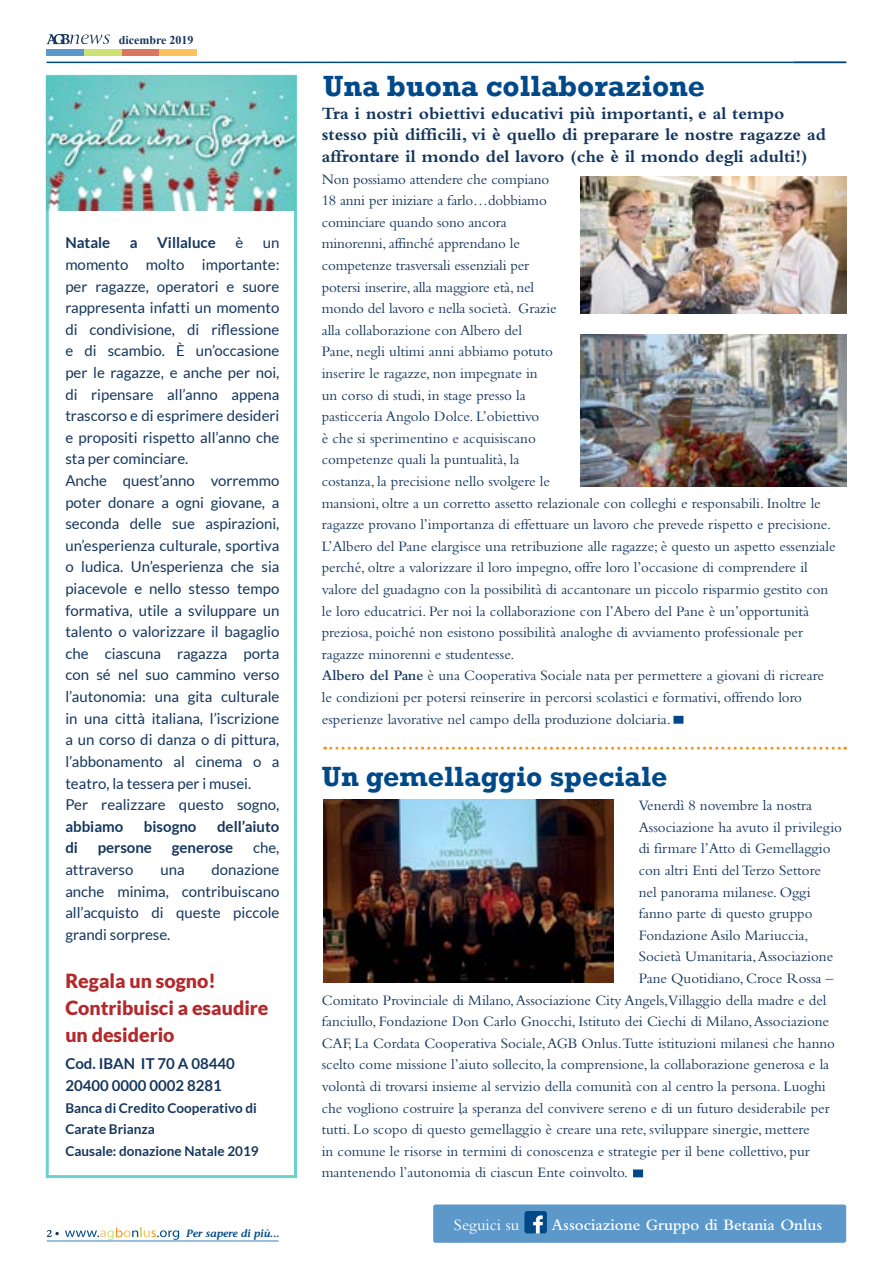
<style>
.page{position:relative;width:893px;height:1263px;background:#fff}
.page>*{position:absolute;margin:0;border:0;box-sizing:border-box;transform-origin:0 0}
.t1{font:700 30px "Rockwell";color:#004989}
.t2{font:700 28.5px "Rockwell";color:#004989}
.t3{font:900 19.5px/27px "Lato";color:#b4292b}
.t4{font:700 18px/21.6px "Bembo";color:#15365d}
.t5{font:600 16.5px "Bembo";color:#fff}
.t6{font:16.5px "Bembo";color:#fff}
.t7{font:15px/21.6px "Bembo";color:#15365d}
.t8{font:15px/21.6px "Lato";color:#15365d}
.t9{font:700 15px/21.6px "Lato";color:#15365d}
.t10{font:700 13.5px/21.6px "Lato";color:#15365d}
.t11{font:700 12px "Times New Roman";color:#15365d}
.t12{font:italic 600 10.5px "Stone Informal Std";color:#004989}
.s1{font-weight:600}
</style>
<div class="page">
<hr style="left:47px;top:62px;width:799px;height:1px;background:#004989">
<div style="left:47px;top:49px;width:37px;height:6px;background:#5c98ca"></div>
<div style="left:84px;top:49px;width:38px;height:6px;background:#cfe074"></div>
<div style="left:122px;top:49px;width:37px;height:6px;background:#dd765e"></div>
<div style="left:159px;top:49px;width:38px;height:6px;background:#fec25a"></div>
<svg style="left:46px;top:34px;width:64px;height:10px"></svg>
<div style="left:46px;top:75px;width:251px;height:1103px;border:3px solid #6ad1d0"></div>
<svg style="left:633px;top:1169px;width:10px;height:8px"></svg>
<svg style="left:47px;top:1230px;width:12px;height:7px"></svg>
<svg style="left:65px;top:1227px;width:114px;height:13px"></svg>
<hr style="left:47px;top:1240px;width:232px;height:1px;background:#5c98ca">
<svg style="left:673px;top:716px;width:10px;height:8px"></svg>
<div style="left:433px;top:1204px;width:413px;height:39px;background:#5c98ca;border:4px solid #5c98ca"></div>
<svg style="left:524px;top:1211px;width:23px;height:22px"></svg>
<img style="left:47px;top:77px;width:249px;height:133px">
<svg style="left:325px;top:747px;width:521px;height:3px"></svg>
<img style="left:580px;top:176px;width:266px;height:137px">
<img style="left:580px;top:335px;width:266px;height:151px">
<img style="left:323px;top:800px;width:290px;height:183px">
<p class="t11" style="left:119px;top:32px;width:76px">dicembre 2019</p>
<p class="t9" style="left:65px;top:232px;width:46px">Natale</p>
<p class="t9" style="left:130px;top:232px;width:9px">a</p>
<p class="t9" style="left:157px;top:232px;width:60px">Villaluce</p>
<p class="t8" style="left:235px;top:232px;width:9px">è</p>
<p class="t8" style="left:65px;top:232px;width:216px;text-indent:197px">un momento molto importante: per ragazze, operatori e suore rappresenta infatti un momento di condivisione, di riflessione e di scambio. È un’occasione per le ragazze, e anche per noi, di ripensare all’anno appena trascorso e di esprimere desideri e propositi rispetto all’anno che sta per cominciare.<br>Anche quest’anno vorremmo poter donare a ogni giovane, a seconda delle sue aspirazioni, un’esperienza culturale, sportiva o ludica. Un’esperienza che sia piacevole e nello stesso tempo formativa, utile a sviluppare un talento o valorizzare il bagaglio che ciascuna ragazza porta con sé nel suo cammino verso l’autonomia: una gita culturale in una città italiana, l’iscrizione a un corso di danza o di pittura, l’abbonamento al cinema o a teatro, la tessera per i musei.<br>Per realizzare questo sogno,</p>
<p class="t9" style="left:65px;top:815px;width:60px">abbiamo</p>
<p class="t9" style="left:144px;top:815px;width:54px">bisogno</p>
<p class="t9" style="left:217px;top:815px;width:64px">dell’aiuto</p>
<p class="t9" style="left:65px;top:837px;width:14px">di</p>
<p class="t9" style="left:98px;top:837px;width:56px">persone</p>
<p class="t9" style="left:172px;top:837px;width:63px">generose</p>
<p class="t8" style="left:253px;top:837px;width:28px">che,</p>
<p class="t8" style="left:65px;top:858px;width:70px">attraverso</p>
<p class="t8" style="left:160px;top:858px;width:26px">una</p>
<p class="t8" style="left:65px;top:858px;width:216px;text-align:justify;text-indent:146px">donazione anche minima, contribuiscano all’acquisto di queste piccole grandi sorprese.</p>
<h3 class="t3" style="left:65px;top:967px;width:205px">Regala un sogno!<br>Contribuisci a esaudire un desiderio</h3>
<p class="t9" style="left:65px;top:1053px;width:171px">Cod. IBAN IT 70 A 08440<br>20400 0000 0002 8281</p>
<p class="t10" style="left:65px;top:1096px;width:195px">Banca di Credito Cooperativo di<br>Carate Brianza<br>Causale: donazione Natale 2019</p>
<p class="t12" style="left:187px;top:1227px;width:95px">Per sapere di più...</p>
<h1 class="t1" style="left:323px;top:67px;width:383px">Una buona collaborazione</h1>
<p class="t4" style="left:322px;top:102px;width:506px">Tra i nostri obiettivi educativi più importanti, e al tempo stesso più difficili, vi è quello di preparare le nostre ragazze ad affrontare il mondo del lavoro (che è il mondo degli adulti!)</p>
<p class="t7" style="left:322px;top:168px;width:515px">Non possiamo attendere che compiano<br>18 anni per iniziare a farlo…dobbiamo<br>cominciare quando sono ancora<br>minorenni, affinché apprendano le<br>competenze trasversali essenziali per<br>potersi inserire, alla maggiore età, nel<br>mondo del lavoro e nella società. Grazie<br>alla collaborazione con Albero del<br>Pane, negli ultimi anni abbiamo potuto<br>inserire le ragazze, non impegnate in<br>un corso di studi, in stage presso la<br>pasticceria Angolo Dolce. L’obiettivo<br>è che si sperimentino e acquisiscano<br>competenze quali la puntualità, la<br>costanza, la precisione nello svolgere le<br>mansioni, oltre a un corretto assetto relazionale con colleghi e responsabili. Inoltre le ragazze provano l’importanza di effettuare un lavoro che prevede rispetto e precisione.<br>L’Albero del Pane elargisce una retribuzione alle ragazze; è questo un aspetto essenziale perché, oltre a valorizzare il loro impegno, offre loro l’occasione di comprendere il valore del guadagno con la possibilità di accantonare un piccolo risparmio gestito con le loro educatrici. Per noi la collaborazione con l’Abero del Pane è un’opportunità preziosa, poiché non esistono possibilità analoghe di avviamento professionale per ragazze minorenni e studentesse.<br><span class="s1">Albero del Pane</span> è una Cooperativa Sociale nata per permettere a giovani di ricreare le condizioni per potersi reinserire in percorsi scolastici e formativi, offrendo loro esperienze lavorative nel campo della produzione dolciaria.</p>
<h2 class="t2" style="left:322px;top:759px;width:347px">Un gemellaggio speciale</h2>
<p class="t7" style="left:639px;top:794px;width:175px">Venerdì 8 novembre la nostra</p>
<p class="t7" style="left:639px;top:816px;width:205px">Associazione ha avuto il privilegio</p>
<p class="t7" style="left:639px;top:837px;width:193px">di firmare l’Atto di Gemellaggio</p>
<p class="t7" style="left:639px;top:859px;width:184px">con altri Enti del Terzo Settore</p>
<p class="t7" style="left:639px;top:881px;width:173px">nel panorama milanese. Oggi</p>
<p class="t7" style="left:639px;top:902px;width:175px">fanno parte di questo gruppo</p>
<p class="t7" style="left:639px;top:924px;width:171px">Fondazione Asilo Mariuccia,</p>
<p class="t7" style="left:639px;top:945px;width:196px">Società Umanitaria, Associazione</p>
<p class="t7" style="left:639px;top:967px;width:196px">Pane Quotidiano, Croce Rossa –</p>
<p class="t7" style="left:322px;top:989px;width:506px">Comitato Provinciale di Milano, Associazione City Angels,Villaggio della madre e del</p>
<p class="t7" style="left:322px;top:1010px;width:509px">fanciullo, Fondazione Don Carlo Gnocchi, Istituto dei Ciechi di Milano, Associazione</p>
<p class="t7" style="left:322px;top:1032px;width:515px">CAF, La Cordata Cooperativa Sociale, AGB Onlus.Tutte istituzioni milanesi che hanno</p>
<p class="t7" style="left:322px;top:1053px;width:509px">scelto come missione l’aiuto sollecito, la comprensione, la collaborazione generosa e la</p>
<p class="t7" style="left:322px;top:1075px;width:505px">volontà di trovarsi insieme al servizio della comunità con al centro la persona. Luoghi</p>
<p class="t7" style="left:322px;top:1097px;width:509px">che vogliono costruire la speranza del convivere sereno e di un futuro desiderabile per</p>
<p class="t7" style="left:322px;top:1118px;width:490px">tutti. Lo scopo di questo gemellaggio è creare una rete, sviluppare sinergie, mettere</p>
<p class="t7" style="left:322px;top:1140px;width:490px">in comune le risorse in termini di conoscenza e strategie per il bene collettivo, pur</p>
<p class="t7" style="left:322px;top:1161px;width:308px">mantenendo l’autonomia di ciascun Ente coinvolto.</p>
<p class="t6" style="left:454px;top:1215px;width:67px">Seguici su</p>
<p class="t5" style="left:551px;top:1216px;width:272px">Associazione Gruppo di Betania Onlus</p>
</div>
